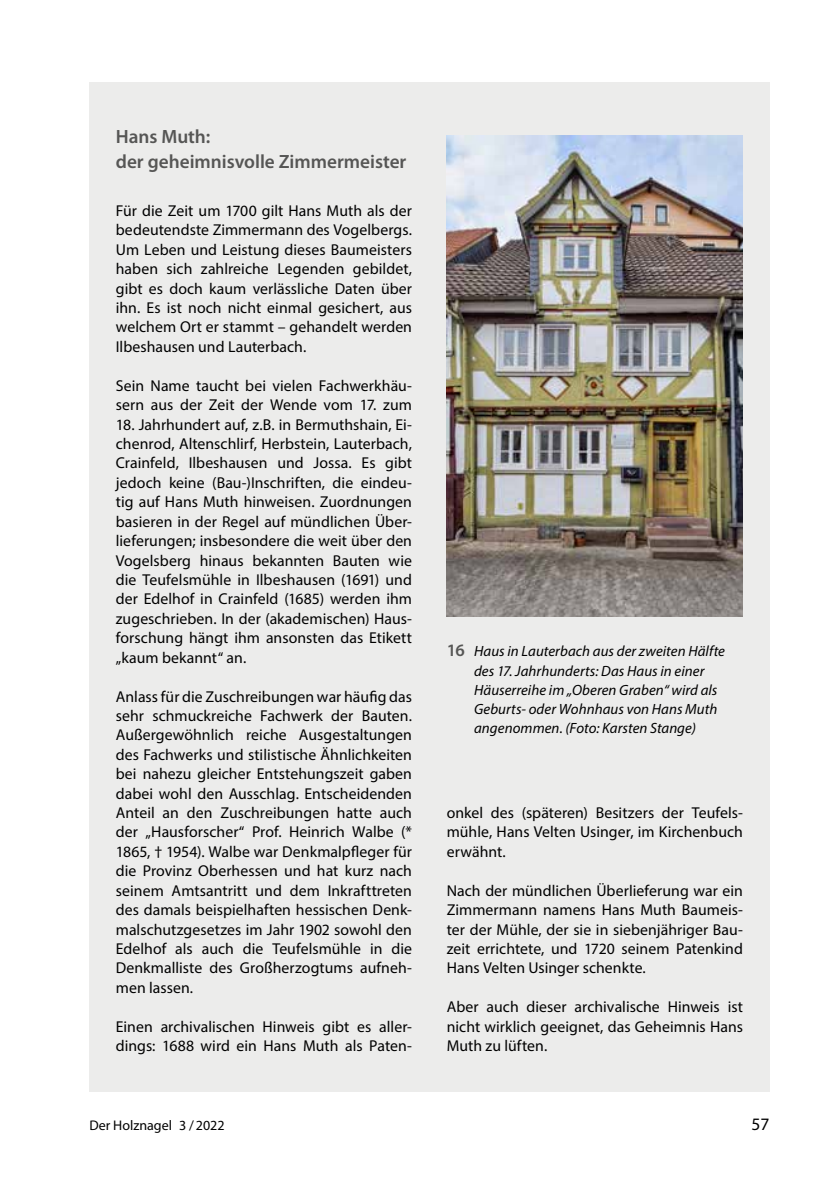
<style>
.page{position:relative;width:834px;height:1181px;background:#fff}
.page>*{position:absolute;margin:0;border:0;box-sizing:border-box;transform-origin:0 0}
.t1{font:600 19.25px/24.5px "Myriad Pro";color:#565655}
.t2{font:17.5px "Myriad Pro";color:#000}
.t3{font:15.75px/19.4px "Myriad Pro";letter-spacing:.005em;color:#000;text-align:justify}
.t4{font:italic 14.88px/19.2px "Myriad Pro";letter-spacing:.005em;color:#000}
.t5{font:14px "Myriad Pro";color:#000}
.s1{font-weight:600;font-style:normal;font-size:17.5px;color:#565655}
</style>
<div class="page">
<div style="left:89px;top:82px;width:680px;height:1009px;background:#ececeb"></div>
<img style="left:446px;top:135px;width:296px;height:482px">
<p class="t1" style="left:116px;top:124px;width:292px">Hans Muth:<br>der geheimnisvolle Zimmermeister</p>
<p class="t3" style="left:116px;top:201px;width:298px">Für die Zeit um 1700 gilt Hans Muth als der bedeutendste Zimmermann des Vogelbergs.<br>Um Leben und Leistung dieses Baumeisters haben sich zahlreiche Legenden gebildet, gibt es doch kaum verlässliche Daten über ihn. Es ist noch nicht einmal gesichert, aus welchem Ort er stammt – gehandelt werden Ilbeshausen und Lauterbach.</p>
<p class="t3" style="left:116px;top:375px;width:297px">Sein Name taucht bei vielen Fachwerkhäu&shy;sern aus der Zeit der Wende vom 17. zum</p>
<p class="t3" style="left:116px;top:414px;width:298px">18. Jahrhundert auf, z.B. in Bermuthshain, Ei&shy;chenrod, Altenschlirf, Herbstein, Lauterbach, Crainfeld, Ilbeshausen und Jossa. Es gibt jedoch keine (Bau-)Inschriften, die eindeu&shy;tig auf Hans Muth hinweisen. Zuordnungen basieren in der Regel auf mündlichen Über&shy;lieferungen; insbesondere die weit über den Vogelsberg hinaus bekannten Bauten wie die Teufelsmühle in Ilbeshausen (1691) und der Edelhof in Crainfeld (1685) werden ihm zugeschrieben. In der (akademischen) Haus&shy;forschung hängt ihm ansonsten das Etikett „kaum bekannt“ an.</p>
<p class="t3" style="left:116px;top:686px;width:298px">Anlass für die Zuschreibungen war häufig das sehr schmuckreiche Fachwerk der Bauten.<br>Außergewöhnlich reiche Ausgestaltungen des Fachwerks und stilistische Ähnlichkeiten bei nahezu gleicher Entstehungszeit gaben dabei wohl den Ausschlag. Entscheidenden Anteil an den Zuschreibungen hatte auch der „Hausforscher“ Prof. Heinrich Walbe (* 1865, † 1954). Walbe war Denkmalpfleger für die Provinz Oberhessen und hat kurz nach seinem Amtsantritt und dem Inkrafttreten des damals beispielhaften hessischen Denk&shy;malschutzgesetzes im Jahr 1902 sowohl den Edelhof als auch die Teufelsmühle in die Denkmalliste des Großherzogtums aufneh&shy;men lassen.</p>
<p class="t3" style="left:116px;top:1016px;width:298px">Einen archivalischen Hinweis gibt es aller&shy;dings: 1688 wird ein Hans Muth als Paten-</p>
<p class="t4" style="left:474px;top:641px;width:252px;text-indent:-27px"><span class="s1">16</span> Haus in Lauterbach aus der zweiten Hälfte des 17. Jahrhunderts: Das Haus in einer Häuserreihe im „Oberen Graben“ wird als Geburts- oder Wohnhaus von Hans Muth angenommen. (Foto: Karsten Stange)</p>
<p class="t3" style="left:446px;top:803px;width:297px">onkel des (späteren) Besitzers der Teufels&shy;mühle, Hans Velten Usinger, im Kirchenbuch erwähnt.</p>
<p class="t3" style="left:446px;top:880px;width:298px">Nach der mündlichen Überlieferung war ein Zimmermann namens Hans Muth Baumeis&shy;ter der Mühle, der sie in siebenjähriger Bau&shy;zeit errichtete, und 1720 seinem Patenkind Hans Velten Usinger schenkte.</p>
<p class="t3" style="left:446px;top:997px;width:298px">Aber auch dieser archivalische Hinweis ist nicht wirklich geeignet, das Geheimnis Hans Muth zu lüften.</p>
<p class="t5" style="left:89px;top:1116px;width:137px">Der Holznagel 3 /2022</p>
<p class="t2" style="left:751px;top:1113px;width:19px">57</p>
</div>
